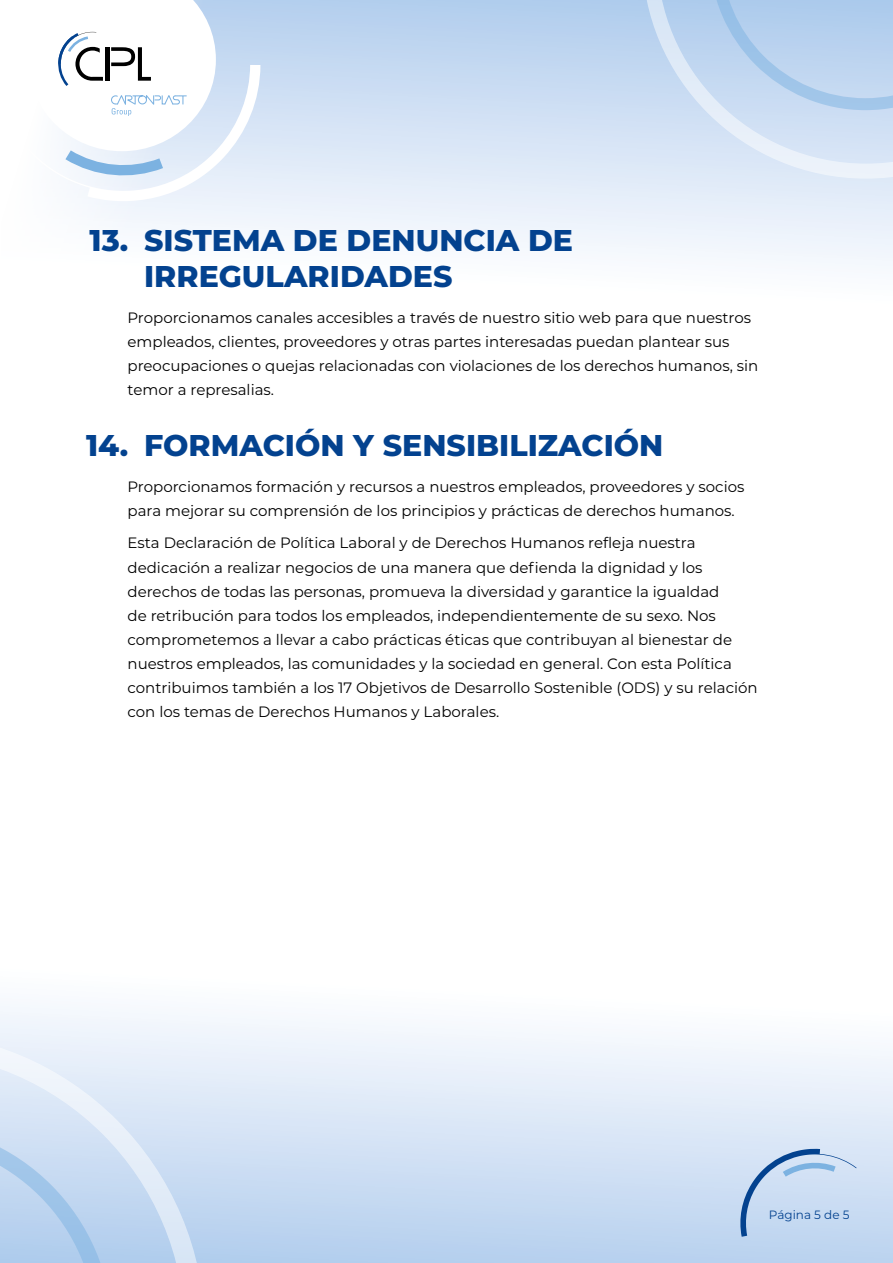
<style>
.page{position:relative;width:893px;height:1263px;background:#fff}
.page>*{position:absolute;margin:0;border:0;box-sizing:border-box;transform-origin:0 0}
.t1{font:800 30px/36px "Montserrat";color:#03428f}
.t2{font:15px/24px "Montserrat";color:#000}
.t3{font:12px "Montserrat";color:#03428f}
</style>
<div class="page">
<div style="left:2px;top:0;width:891px;height:395px;background:linear-gradient(to bottom,#b8d1ef,#fff)"></div>
<svg style="left:642px;top:0;width:251px;height:179px;background:#c6daf1"></svg>
<div style="left:0;top:876px;width:893px;height:387px;background:linear-gradient(to bottom,#fff,#bdd4f0)"></div>
<svg style="left:0;top:1032px;width:205px;height:231px;background:#d0e0f4"></svg>
<svg style="left:738px;top:1149px;width:119px;height:88px;background:#bbd1eb"></svg>
<svg style="left:2px;top:0;width:310px;height:395px"></svg>
<svg style="left:28px;top:0;width:232px;height:201px"></svg>
<h1 class="t1" style="left:144px;top:221px;width:430px;text-indent:-55px">13. SISTEMA DE DENUNCIA DE<br>IRREGULARIDADES</h1>
<p class="t2" style="left:128px;top:305px;width:632px">Proporcionamos canales accesibles a través de nuestro sitio web para que nuestros empleados, clientes, proveedores y otras partes interesadas puedan plantear sus preocupaciones o quejas relacionadas con violaciones de los derechos humanos, sin temor a represalias.</p>
<h1 class="t1" style="left:86px;top:426px;width:579px">14. FORMACIÓN Y SENSIBILIZACIÓN</h1>
<p class="t2" style="left:128px;top:474px;width:618px">Proporcionamos formación y recursos a nuestros empleados, proveedores y socios para mejorar su comprensión de los principios y prácticas de derechos humanos.</p>
<p class="t2" style="left:128px;top:531px;width:632px">Esta Declaración de Política Laboral y de Derechos Humanos refleja nuestra dedicación a realizar negocios de una manera que defienda la dignidad y los derechos de todas las personas, promueva la diversidad y garantice la igualdad<br>de retribución para todos los empleados, independientemente de su sexo. Nos comprometemos a llevar a cabo prácticas éticas que contribuyan al bienestar de nuestros empleados, las comunidades y la sociedad en general. Con esta Política contribuimos también a los 17 Objetivos de Desarrollo Sostenible (ODS) y su relación con los temas de Derechos Humanos y Laborales.</p>
<p class="t3" style="left:769px;top:1207px;width:82px">Página 5 de 5</p>
</div>
